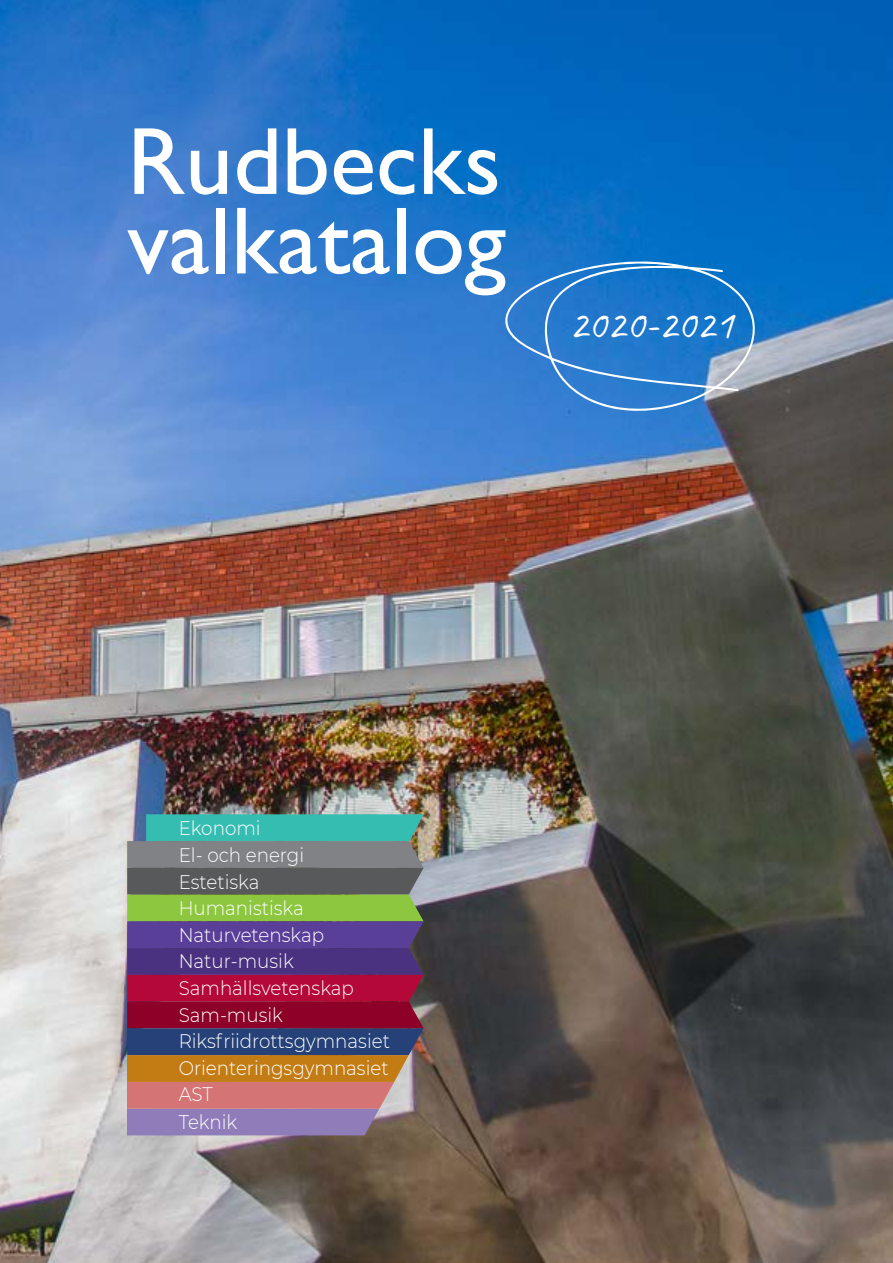
<style>
.page{position:relative;width:893px;height:1263px;background:#fff}
.page>*{position:absolute;margin:0;border:0;box-sizing:border-box;transform-origin:0 0}
.t1{font:96px/79.5px "Gill Sans";color:#fff}
.t2{font:42px "Caveat";color:#fff}
.t3{font:300 19.65px/26.7px "Montserrat";color:#fff;scale:.93 1}
</style>
<div class="page">
<img style="left:0;top:0;width:893px;height:1263px">
<svg style="left:127px;top:814px;width:297px;height:321px;background:#7b616b"></svg>
<svg style="left:501px;top:260px;width:257px;height:153px;background:#3581cb"></svg>
<img style="left:756px;top:1159px;width:116px;height:78px">
<h1 class="t1" style="left:127px;top:121px;width:381px">Rudbecks valkatalog</h1>
<h2 class="t2" style="left:569px;top:298px;width:166px">2020-2021</h2>
<p class="t3" style="left:179px;top:814px;width:158px">Ekonomi<br>El- och energi<br>Estetiska<br>Humanistiska<br>Naturvetenskap</p>
<p class="t3" style="left:179px;top:946px;width:229px">Natur-musik<br>Samhällsvetenskap<br>Sam-musik<br>Riksfriidrottsgymnasiet</p>
<p class="t3" style="left:179px;top:1054px;width:227px">Orienteringsgymnasiet</p>
<p class="t3" style="left:179px;top:1080px;width:38px">AST</p>
<p class="t3" style="left:179px;top:1108px;width:65px">Teknik</p>
</div>
